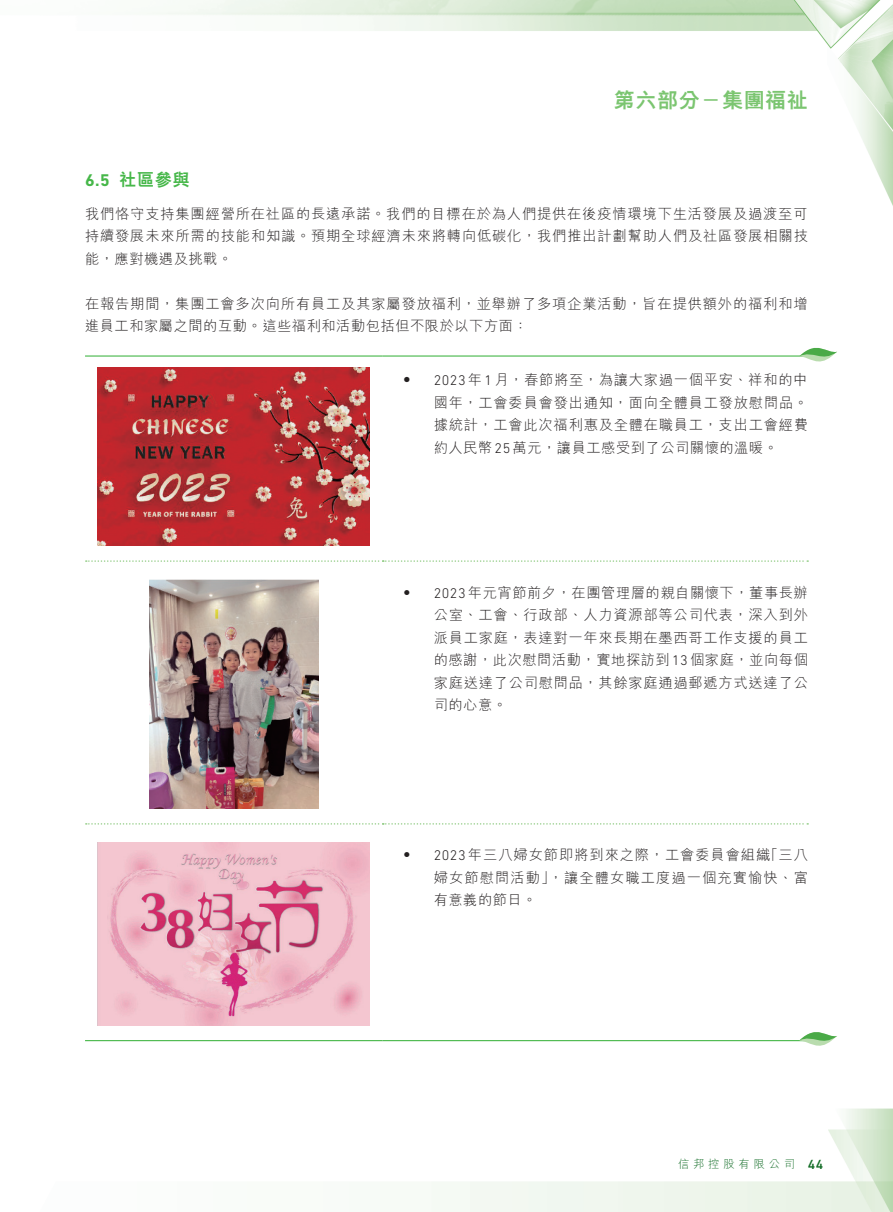
<style>
.page{position:relative;width:893px;height:1212px;background:#fff}
.page>*{position:absolute;margin:0;border:0;box-sizing:border-box;transform-origin:0 0}
.t1{font:800 21px "M Hei HK";letter-spacing:.03em;color:#7bc570}
._3__標題{font:800 17.25px "M Hei HK";color:#46b749}
._3__標題-2{font:700 17.25px "DIN Next LT Pro";color:#46b749}
._1__內文{font:300 14.25px/22.5px "M Hei HK";letter-spacing:.055em;color:#231f20;text-align:justify}
._1__內文-2{font:300 14.25px/22.5px "M Hei HK";letter-spacing:.075em;color:#231f20}
._1__內文-3{font:700 14.25px "M Hei HK";color:#231f20}
.t2{font:500 13.5px "DIN Next LT Pro";color:#136d27}
.t3{font:300 11.25px "M Hei HK";letter-spacing:.345em;color:#136d27}
.s1{font-family:"DIN Next LT Pro"}
</style>
<div class="page">
<img style="left:85px;top:0;width:808px;height:1212px">
<hr style="left:85px;top:355px;width:298px;height:2px;background:#46b749">
<hr style="left:383px;top:355px;width:425px;height:2px;background:#46b749">
<hr style="left:85px;top:1040px;width:298px;height:1px;background:#46b749">
<hr style="left:383px;top:1040px;width:425px;height:1px;background:#46b749">
<svg style="left:86px;top:560px;width:722px;height:2px"></svg>
<svg style="left:86px;top:823px;width:722px;height:2px"></svg>
<img style="left:98px;top:367px;width:272px;height:178px">
<img style="left:149px;top:579px;width:170px;height:229px">
<img style="left:98px;top:842px;width:272px;height:183px">
<svg style="left:799px;top:339px;width:38px;height:29px"></svg>
<svg style="left:799px;top:1023px;width:38px;height:29px"></svg>
<h1 class="t1" style="left:614px;top:90px;width:196px">第六部分－集團福祉</h1>
<p class="_3__標題" style="left:119px;top:170px;width:72px">社區參與</p>
<p class="_3__標題-2" style="left:85px;top:170px;width:26px">6.5</p>
<p class="_1__內文" style="left:85px;top:202px;width:724px">我們恪守支持集團經營所在社區的長遠承諾。我們的目標在於為人們提供在後疫情環境下生活發展及過渡至可持續發展未來所需的技能和知識。預期全球經濟未來將轉向低碳化，我們推出計劃幫助人們及社區發展相關技能，應對機遇及挑戰。</p>
<p class="_1__內文" style="left:85px;top:292px;width:724px">在報告期間，集團工會多次向所有員工及其家屬發放福利，並舉辦了多項企業活動，旨在提供額外的福利和增進員工和家屬之間的互動。這些福利和活動包括但不限於以下方面：</p>
<p class="_1__內文-3" style="left:400px;top:370px;width:16px">‧</p>
<p class="_1__內文" style="left:434px;top:368px;width:376px"><span class="s1">2023</span>年<span class="s1">1</span>月，春節將至，為讓大家過一個平安、祥和的中</p>
<p class="_1__內文" style="left:434px;top:391px;width:376px">國年，工會委員會發出通知，面向全體員工發放慰問品。據統計，工會此次福利惠及全體在職員工，支出工會經費約人民幣<span class="s1">25</span>萬元，讓員工感受到了公司關懷的溫暖。</p>
<p class="_1__內文" style="left:400px;top:581px;width:16px">‧</p>
<p class="_1__內文" style="left:434px;top:581px;width:376px"><span class="s1">2023</span>年元宵節前夕，在團管理層的親自關懷下，董事長辦</p>
<p class="_1__內文" style="left:434px;top:603px;width:376px">公室、工會、行政部、人力資源部等公司代表，深入到外派員工家庭，表達對一年來長期在墨西哥工作支援的員工的感謝，此次慰問活動，實地探訪到<span class="s1">13</span>個家庭，並向每個家庭送達了公司慰問品，其餘家庭通過郵遞方式送達了公司的心意。</p>
<p class="_1__內文" style="left:400px;top:844px;width:16px">‧</p>
<p class="_1__內文" style="left:434px;top:844px;width:338px"><span class="s1">2023</span>年三八婦女節即將到來之際，工會委員會組織</p>
<p class="_1__內文" style="left:764px;top:844px;width:46px">「三八</p>
<p class="_1__內文-2" style="left:434px;top:866px;width:376px">婦女節慰問活動 ，」 讓全體女職工度過一個充實愉快、富有意義的節日。</p>
<p class="t3" style="left:678px;top:1158px;width:119px">信邦控股有限公司</p>
<p class="t2" style="left:808px;top:1156px;width:17px">44</p>
</div>
